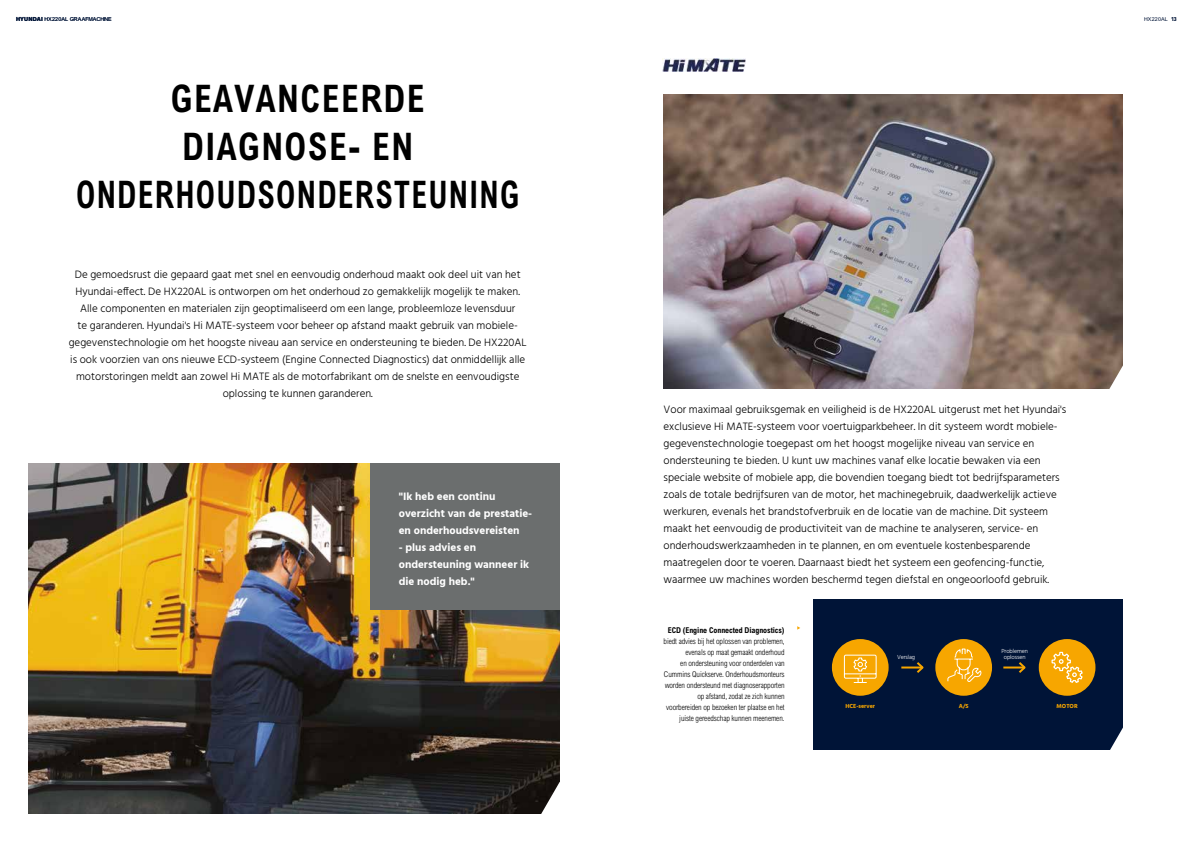
<style>
.page{position:relative;width:1191px;height:842px;background:#fff}
.page>*{position:absolute;margin:0;border:0;box-sizing:border-box;transform-origin:0 0}
.t1{font:700 condensed 38px/48px "Arial";letter-spacing:.04em;color:#000;text-align:center;scale:.94 1}
.t2{font:300 11px/17px "Hind";color:#000;text-align:center}
.t3{font:700 11px/17px "Hind";color:#fff}
.t4{font:300 condensed 8px/11px "Arial";letter-spacing:-.01em;color:#000;text-align:right}
.t5{font:700 condensed 8px "Arial";letter-spacing:-.01em;color:#000}
.t6{font:6px "Arial MT Light";letter-spacing:.02em;color:#001437}
.t7{font:300 6px/6px "Hind";letter-spacing:-.02em;color:#fff;text-align:center}
.t8{font:700 6px "Hind";letter-spacing:-.005em;color:#f7a600}
.s1{font-family:"Hind";font-weight:700}
</style>
<div class="page">
<img style="left:28px;top:463px;width:531px;height:351px">
<svg style="left:540px;top:782px;width:20px;height:32px"></svg>
<img style="left:663px;top:95px;width:460px;height:293px">
<div style="left:813px;top:599px;width:310px;height:151px;background:#001437"></div>
<svg style="left:1108px;top:364px;width:15px;height:25px"></svg>
<img style="left:663px;top:58px;width:82px;height:14px">
<div style="left:369px;top:463px;width:190px;height:146px;background:#6b6e6e"></div>
<svg style="left:1110px;top:727px;width:13px;height:23px"></svg>
<hr style="left:901px;top:666px;width:21px;height:2px;background:#f7a600">
<svg style="left:914px;top:662px;width:10px;height:11px"></svg>
<hr style="left:1003px;top:666px;width:21px;height:2px;background:#f7a600">
<svg style="left:1016px;top:662px;width:10px;height:11px"></svg>
<div style="left:832px;top:639px;width:56px;height:57px;background:#f7a600;border-radius:50%"></div>
<svg style="left:843px;top:654px;width:34px;height:29px"></svg>
<div style="left:935px;top:639px;width:57px;height:57px;background:#f7a600;border-radius:50%"></div>
<svg style="left:947px;top:648px;width:35px;height:34px"></svg>
<div style="left:1038px;top:639px;width:57px;height:57px;background:#f7a600;border-radius:50%"></div>
<svg style="left:1051px;top:651px;width:32px;height:32px"></svg>
<p class="t6" style="left:16px;top:16px;width:97px"><span class="s1">HYUNDAI</span> HX220AL GRAAFMACHINE</p>
<p class="t6" style="left:1144px;top:16px;width:34px">HX220AL <span class="s1">13</span></p>
<h1 class="t1" style="left:76px;top:75px;width:473px">GEAVANCEERDE<br>DIAGNOSE- EN<br>ONDERHOUDSONDERSTEUNING</h1>
<p class="t2" style="left:69px;top:267px;width:459px">De gemoedsrust die gepaard gaat met snel en eenvoudig onderhoud maakt ook deel uit van het Hyundai-effect. De HX220AL is ontworpen om het onderhoud zo gemakkelijk mogelijk te maken.<br>Alle componenten en materialen zijn geoptimaliseerd om een lange, probleemloze levensduur<br>te garanderen. Hyundai's Hi MATE-systeem voor beheer op afstand maakt gebruik van mobiele&shy;gegevenstechnologie om het hoogste niveau aan service en ondersteuning te bieden. De HX220AL is ook voorzien van ons nieuwe ECD-systeem (Engine Connected Diagnostics) dat onmiddellijk alle motorstoringen meldt aan zowel Hi MATE als de motorfabrikant om de snelste en eenvoudigste oplossing te kunnen garanderen.</p>
<p class="t3" style="left:399px;top:487px;width:135px">"Ik heb een continu overzicht van de prestatie&shy;en onderhoudsvereisten</p>
<p class="t3" style="left:399px;top:538px;width:132px">- plus advies en ondersteuning wanneer ik die nodig heb."</p>
<p class="t2" style="left:663px;top:401px;width:404px;text-align:left">Voor maximaal gebruiksgemak en veiligheid is de HX220AL uitgerust met het Hyundai's exclusieve Hi MATE-systeem voor voertuigparkbeheer. In dit systeem wordt mobiele&shy;gegevenstechnologie toegepast om het hoogst mogelijke niveau van service en ondersteuning te bieden. U kunt uw machines vanaf elke locatie bewaken via een speciale website of mobiele app, die bovendien toegang biedt tot bedrijfsparameters zoals de totale bedrijfsuren van de motor, het machinegebruik, daadwerkelijk actieve werkuren, evenals het brandstofverbruik en de locatie van de machine. Dit systeem maakt het eenvoudig de productiviteit van de machine te analyseren, service- en onderhoudswerkzaamheden in te plannen, en om eventuele kostenbesparende maatregelen door te voeren. Daarnaast biedt het systeem een geofencing-functie, waarmee uw machines worden beschermd tegen diefstal en ongeoorloofd gebruik.</p>
<p class="t5" style="left:668px;top:625px;width:118px">ECD (Engine Connected Diagnostics)</p>
<p class="t4" style="left:663px;top:635px;width:122px">biedt advies bij het oplossen van problemen, evenals op maat gemaakt onderhoud<br>en ondersteuning voor onderdelen van Cummins Quickserve. Onderhoudsmonteurs worden ondersteund met diagnoserapporten op afstand, zodat ze zich kunnen voorbereiden op bezoeken ter plaatse en het juiste gereedschap kunnen meenemen.</p>
<p class="t7" style="left:897px;top:654px;width:19px">Verslag</p>
<p class="t7" style="left:1001px;top:648px;width:28px">Problemen oplossen</p>
<p class="t8" style="left:845px;top:702px;width:31px">HCE-server</p>
<p class="t8" style="left:958px;top:702px;width:12px">A/S</p>
<p class="t8" style="left:1056px;top:702px;width:23px">MOTOR</p>
</div>
